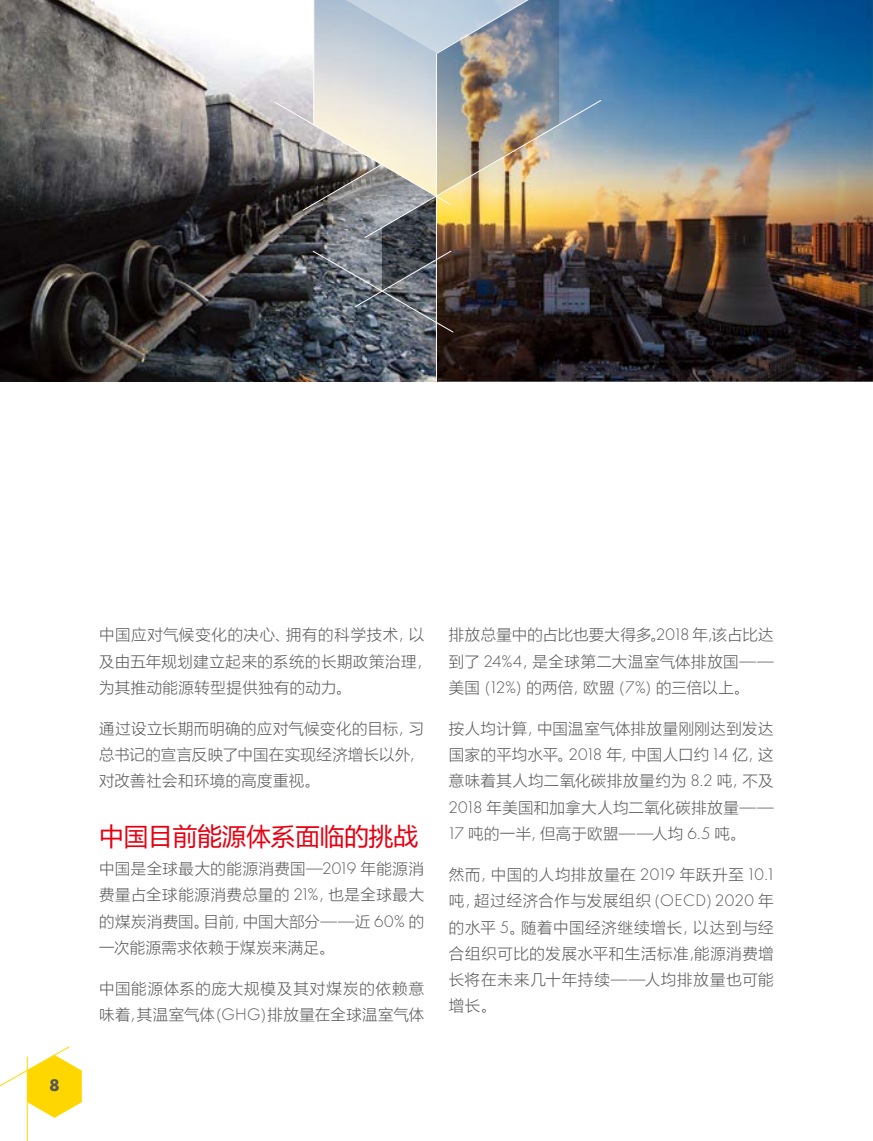
<style>
.page{position:relative;width:873px;height:1141px;background:#fff}
.page>*{position:absolute;margin:0;border:0;box-sizing:border-box;transform-origin:0 0}
.t1{font:24.5px "Microsoft Ya Hei";color:#e60012}
.t2{font:300 15.4px/26.2px "Microsoft Ya Hei";letter-spacing:.03em;color:#595757;text-align:justify}
.t3{font:700 15.4px "Shell";color:#595757}
.s1{font-family:"Shell"}
</style>
<div class="page">
<img style="left:0;top:0;width:314px;height:382px">
<img style="left:314px;top:0;width:558px;height:382px">
<hr style="left:436px;top:53px;width:1px;height:329px;background:#fff">
<img style="left:273px;top:0;width:329px;height:333px">
<hr style="left:27px;top:1057px;width:1px;height:84px;background:#ffd700">
<svg style="left:0;top:1046px;width:82px;height:72px"></svg>
<p class="t3" style="left:50px;top:1073px;width:12px">8</p>
<p class="t2" style="left:99px;top:621px;width:334px;text-align:left">中国应对气候变化的决心、拥有的科学技术，以及由五年规划建立起来的系统的长期政策治理，为其推动能源转型提供独有的动力。</p>
<p class="t2" style="left:99px;top:715px;width:326px">通过设立长期而明确的应对气候变化的目标，习总书记的宣言反映了中国在实现经济增长以外，对改善社会和环境的高度重视。</p>
<h1 class="t1" style="left:99px;top:820px;width:320px">中国目前能源体系面临的挑战</h1>
<p class="t2" style="left:99px;top:855px;width:326px">中国是全球最大的能源消费国—<span class="s1">2019</span> 年能源消费量占全球能源消费总量的 <span class="s1">21%</span>，也是全球最大的煤炭消费国。目前，中国大部分——近 <span class="s1">60%</span> 的一次能源需求依赖于煤炭来满足。</p>
<p class="t2" style="left:99px;top:975px;width:326px">中国能源体系的庞大规模及其对煤炭的依赖意味着，其温室气体（<span class="s1">GHG</span>）排放量在全球温室气体</p>
<p class="t2" style="left:449px;top:621px;width:326px">排放总量中的占比也要大得多。<span class="s1">2018</span> 年，该占比达到了 <span class="s1">24%4</span>，是全球第二大温室气体排放国——美国（<span class="s1">12%</span>）的两倍，欧盟（<span class="s1">7%</span>）的三倍以上。</p>
<p class="t2" style="left:449px;top:715px;width:326px">按人均计算，中国温室气体排放量刚刚达到发达国家的平均水平。<span class="s1">2018</span> 年，中国人口约 <span class="s1">14</span> 亿，这意味着其人均二氧化碳排放量约为 <span class="s1">8.2</span> 吨，不及<span class="s1">2018</span> 年美国和加拿大人均二氧化碳排放量—— <span class="s1">17</span> 吨的一半，但高于欧盟——人均 <span class="s1">6.5</span> 吨。</p>
<p class="t2" style="left:449px;top:861px;width:326px">然而，中国的人均排放量在 <span class="s1">2019</span> 年跃升至 <span class="s1">10.1</span>吨，超过经济合作与发展组织（<span class="s1">OECD</span>）<span class="s1">2020</span> 年的水平 <span class="s1">5</span>。随着中国经济继续增长，以达到与经合组织可比的发展水平和生活标准，能源消费增长将在未来几十年持续——人均排放量也可能增长。</p>
</div>
